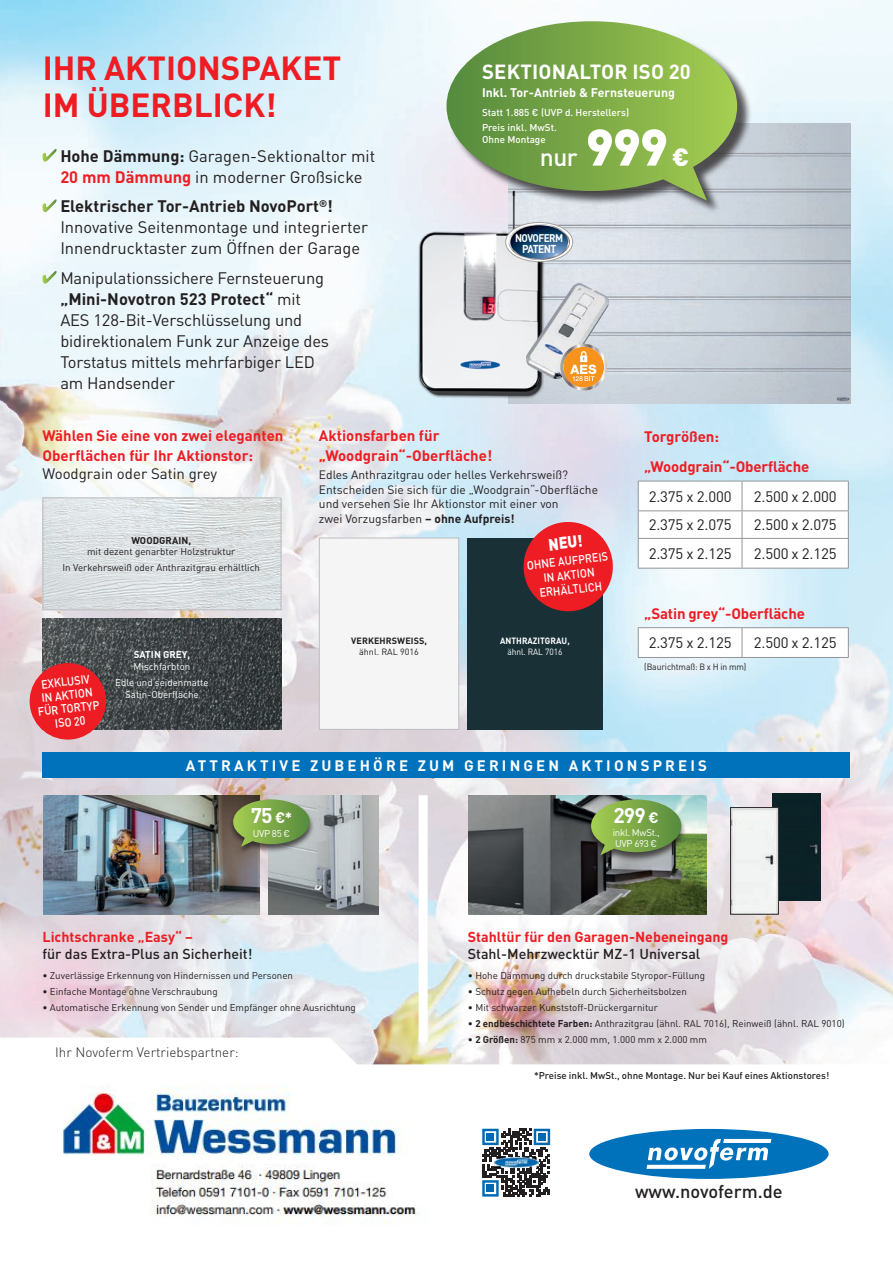
<style>
.page{position:relative;width:893px;height:1263px;background:#fff}
.page>*{position:absolute;margin:0;border:0;box-sizing:border-box;transform-origin:0 0}
.t1{font:700 33px/36px "DIN Pro";color:#ee1d23}
.t2{font:500 24.75px "DIN Pro";color:#fff}
.t3{font:700 21px "DIN Pro";color:#fff}
.t4{font:700 20.25px "DIN Pro";letter-spacing:.01em;color:#fff}
.t5{font:500 18.3px "DIN Pro";color:#231f20}
.t6{font:16.5px/21px "DIN Pro";letter-spacing:-.01em;color:#231f20}
.t7{font:900 16.5px "DIN Pro";color:#fff;scale:.9 1}
.t8{font:700 15px/19.8px "DIN Pro";color:#ee1d23}
.t9{font:15px "DIN Pro";letter-spacing:-.01em;color:#231f20}
.t10{font:700 15px "DIN Pro";letter-spacing:.21em;color:#fff}
.t11{font:500 14.25px "DIN Pro";color:#231f20}
.t12{font:700 14.25px "DIN Pro";color:#ee1d23}
.t13{font:300 13.5px "DIN Pro";color:#231f20}
.t14{font:700 12.3px "DIN Pro";color:#fff}
.t15{font:12px/14.4px "DIN Pro";color:#231f20}
.t16{font:500 12px/13.5px "DIN Pro";color:#fff;text-align:center;scale:.9 1}
.t17{font:700 11.4px "DIN Pro";letter-spacing:-.05em;color:#fff;scale:.9 1}
.t18{font:700 10.95px "DIN Pro";letter-spacing:-.05em;color:#fff;scale:.9 1}
.t19{font:500 9.9px/15.5px "DIN Pro";color:#fff}
.t20{font:9.75px/15.9px "DIN Pro";color:#231f20;text-align:center}
.t21{font:500 9.75px "DIN Pro";color:#231f20}
.t22{font:9.75px/15.9px "DIN Pro";color:#fff;text-align:center}
.t23{font:9.75px/11.7px "DIN Pro";letter-spacing:-.03em;color:#fff}
.t24{font:700 9.75px "DIN Pro";letter-spacing:.01em;color:#231f20}
.t25{font:700 9.75px "DIN Pro";letter-spacing:.01em;color:#fff}
.t26{font:9px "DIN Pro";letter-spacing:-.01em;color:#231f20;scale:.95 1}
.t27{font:700 9px "DIN Pro";letter-spacing:.005em;color:#fff;scale:.93 1}
.t28{font:700 9px "DIN Pro";letter-spacing:.01em;color:#231f20}
.t29{font:9px "DIN Pro";letter-spacing:-.005em;color:#fff;scale:.93 1}
.t30{font:9px "DIN Pro";letter-spacing:-.01em;color:#231f20}
.s1{font-weight:700}
.s2{font-weight:700;color:#ee1d23}
.s3{font-weight:900;font-size:50.7px}
.s4{font-weight:900}
.s5{font-size:15px}
</style>
<div class="page">
<img style="left:0;top:0;width:893px;height:1037px">
<svg style="left:43px;top:149px;width:14px;height:13px"></svg>
<svg style="left:43px;top:199px;width:14px;height:13px"></svg>
<svg style="left:43px;top:271px;width:14px;height:13px"></svg>
<svg style="left:638px;top:481px;width:211px;height:176px"></svg>
<hr style="left:638px;top:657px;width:104px;height:1px;background:#939598">
<hr style="left:742px;top:657px;width:107px;height:1px;background:#939598">
<svg style="left:0;top:1037px;width:838px;height:142px"></svg>
<div style="left:43px;top:753px;width:807px;height:25px;background:#0072bc"></div>
<div style="left:589px;top:1129px;width:240px;height:50px;background:#0072bc;border-radius:50%"></div>
<svg style="left:646px;top:1139px;width:125px;height:30px"></svg>
<div style="left:478px;top:1124px;width:77px;height:77px;background:#fff"></div>
<svg style="left:482px;top:1129px;width:68px;height:67px"></svg>
<div style="left:487px;top:1133px;width:7px;height:7px;background:#0069b4"></div>
<div style="left:538px;top:1133px;width:7px;height:7px;background:#0069b4"></div>
<div style="left:487px;top:1185px;width:7px;height:7px;background:#0069b4"></div>
<img style="left:494px;top:1157px;width:44px;height:11px">
<img style="left:468px;top:795px;width:238px;height:119px">
<div style="left:319px;top:538px;width:140px;height:192px;background:#f5f5f6;border:1px solid #bcbdc0"></div>
<div style="left:467px;top:538px;width:135px;height:191px;background:#183036"></div>
<img style="left:45px;top:500px;width:234px;height:108px">
<div style="left:43px;top:498px;width:238px;height:112px;border:1px solid #bcbdc0"></div>
<img style="left:43px;top:619px;width:238px;height:111px">
<img style="left:560px;top:123px;width:290px;height:281px">
<img style="left:403px;top:171px;width:157px;height:233px">
<div style="left:505px;top:222px;width:68px;height:40px;border:1px solid #a7a2a0;border-radius:50%"></div>
<svg style="left:508px;top:224px;width:62px;height:36px"></svg>
<img style="left:526px;top:284px;width:82px;height:94px">
<svg style="left:563px;top:347px;width:41px;height:41px"></svg>
<div style="left:560px;top:344px;width:47px;height:47px;border:3px solid #fff;border-radius:50%"></div>
<img style="left:43px;top:795px;width:216px;height:119px">
<img style="left:269px;top:795px;width:109px;height:119px">
<div style="left:773px;top:793px;width:48px;height:107px;background:#0b2227"></div>
<div style="left:732px;top:809px;width:44px;height:103px;background:#f1f4f3"></div>
<div style="left:730px;top:807px;width:48px;height:107px;border:1px solid #231f20"></div>
<div style="left:419px;top:795px;width:9px;height:247px;background:#fff"></div>
<div style="left:448px;top:23px;width:304px;height:191px;background:#231f20;opacity:.75"></div>
<svg style="left:446px;top:21px;width:291px;height:180px"></svg>
<div style="left:228px;top:799px;width:86px;height:56px;background:#231f20;opacity:.75"></div>
<svg style="left:233px;top:799px;width:77px;height:48px"></svg>
<div style="left:586px;top:799px;width:101px;height:66px;background:#231f20;opacity:.75"></div>
<svg style="left:591px;top:799px;width:90px;height:56px"></svg>
<svg style="left:27px;top:661px;width:81px;height:81px"></svg>
<svg style="left:521px;top:519px;width:94px;height:95px"></svg>
<img style="left:46px;top:1085px;width:385px;height:140px">
<h1 class="t1" style="left:43px;top:49px;width:300px">IHR AKTIONSPAKET<br>IM ÜBERBLICK!</h1>
<h3 class="t6" style="left:60px;top:145px;width:316px"><span class="s1">Hohe Dämmung:</span> Garagen-Sektionaltor mit<br><span class="s2">20 mm Dämmung</span> in moderner Großsicke</h3>
<h3 class="t6" style="left:60px;top:195px;width:309px"><span class="s1">Elektrischer Tor-Antrieb NovoPort</span><sup>®</sup><span class="s1">!<br></span>Innovative Seitenmontage und integrierter<br>Innendrucktaster zum Öffnen der Garage</h3>
<h3 class="t6" style="left:60px;top:267px;width:270px">Manipulationssichere Fernsteuerung <span class="s1">„Mini-Novotron 523 Protect“</span> mit<br>AES 128-Bit-Verschlüsselung und bidirektionalem Funk zur Anzeige des<br>Torstatus mittels mehrfarbiger LED am Handsender</h3>
<h3 class="t4" style="left:482px;top:58px;width:210px">SEKTIONALTOR ISO 20</h3>
<p class="t14" style="left:482px;top:84px;width:194px">Inkl. Tor-Antrieb &amp; Fernsteuerung</p>
<h2 class="t2" style="left:540px;top:140px;width:151px">nur <span class="s3">999</span> <span class="s4">€</span></h2>
<p class="t19" style="left:482px;top:104px;width:149px">Statt 1.885 € (UVP d. Herstellers)<br>Preis inkl. MwSt.</p>
<p class="t19" style="left:482px;top:131px;width:65px">Ohne Montage</p>
<p class="t18" style="left:515px;top:231px;width:55px">NOVOFERM</p>
<p class="t17" style="left:522px;top:241px;width:40px">PATENT</p>
<h3 class="t8" style="left:43px;top:425px;width:243px">Wählen Sie eine von zwei eleganten<br>Oberflächen für Ihr Aktionstor:</h3>
<h3 class="t9" style="left:43px;top:463px;width:176px">Woodgrain oder Satin grey</h3>
<p class="t24" style="left:131px;top:534px;width:61px">WOODGRAIN,</p>
<p class="t20" style="left:62px;top:544px;width:199px">mit dezent genarbter Holzstruktur<br>In Verkehrsweiß oder Anthrazitgrau erhältlich</p>
<p class="t16" style="left:34px;top:678px;width:70px;rotate:-7deg">EXKLUSIV<br>IN AKTION<br>FÜR TORTYP<br>ISO 20</p>
<p class="t25" style="left:134px;top:648px;width:58px">SATIN GREY,</p>
<p class="t22" style="left:115px;top:658px;width:95px">Mischfarbton<br>Edle und seidenmatte</p>
<p class="t22" style="left:125px;top:686px;width:75px">Satin-Oberfläche</p>
<h3 class="t8" style="left:319px;top:425px;width:175px">Aktionsfarben für „Woodgrain“-Oberfläche!</h3>
<p class="t15" style="left:319px;top:467px;width:281px">Edles Anthrazitgrau oder helles Verkehrsweiß?<br>Entscheiden Sie sich für die „Woodgrain“-Oberfläche und versehen Sie Ihr Aktionstor mit einer von<br>zwei Vorzugsfarben <span class="s1">– ohne Aufpreis!</span></p>
<p class="t28" style="left:351px;top:635px;width:77px">VERKEHRSWEISS,</p>
<p class="t30" style="left:359px;top:646px;width:61px">ähnl. RAL 9016</p>
<h3 class="t7" style="left:547px;top:533px;width:40px;rotate:-6deg">NEU!</h3>
<p class="t16" style="left:526px;top:558px;width:92px;line-height:14.4px;rotate:-7deg">OHNE AUFPREIS<br>IN AKTION<br>ERHÄLTLICH</p>
<p class="t27" style="left:500px;top:635px;width:76px">ANTHRAZITGRAU,</p>
<p class="t29" style="left:507px;top:646px;width:61px">ähnl. RAL 7016</p>
<h3 class="t8" style="left:644px;top:421px;width:167px;line-height:29.7px">Torgrößen: „Woodgrain“-Oberfläche</h3>
<h3 class="t9" style="left:649px;top:486px;width:84px">2.375 x 2.000</h3>
<h3 class="t9" style="left:754px;top:486px;width:84px">2.500 x 2.000</h3>
<h3 class="t9" style="left:649px;top:515px;width:84px">2.375 x 2.075</h3>
<h3 class="t9" style="left:754px;top:515px;width:84px">2.500 x 2.075</h3>
<h3 class="t9" style="left:649px;top:543px;width:84px">2.375 x 2.125</h3>
<h3 class="t9" style="left:754px;top:543px;width:84px">2.500 x 2.125</h3>
<h3 class="t8" style="left:644px;top:603px;width:162px">„Satin grey“-Oberfläche</h3>
<h3 class="t9" style="left:649px;top:633px;width:84px">2.375 x 2.125</h3>
<h3 class="t9" style="left:754px;top:633px;width:84px">2.500 x 2.125</h3>
<p class="t26" style="left:644px;top:661px;width:109px">(Baurichtmaß: B x H in mm)</p>
<h3 class="t10" style="left:186px;top:755px;width:523px">ATTRAKTIVE ZUBEHÖRE ZUM GERINGEN AKTIONSPREIS</h3>
<h3 class="t3" style="left:251px;top:801px;width:43px">75 <span class="s5">€*</span></h3>
<p class="t22" style="left:253px;top:825px;width:39px">UVP 85 €</p>
<h3 class="t12" style="left:43px;top:927px;width:152px">Lichtschranke „Easy“ –</h3>
<h3 class="t11" style="left:43px;top:944px;width:212px">für das Extra-Plus an Sicherheit!</h3>
<p class="t20" style="left:43px;top:967px;width:252px">• Zuverlässige Erkennung von Hindernissen und Personen</p>
<p class="t20" style="left:43px;top:983px;width:177px">• Einfache Montage ohne Verschraubung</p>
<p class="t20" style="left:43px;top:999px;width:315px">• Automatische Erkennung von Sender und Empfänger ohne Ausrichtung</p>
<h3 class="t13" style="left:55px;top:1043px;width:185px">Ihr Novoferm Vertriebspartner:</h3>
<h3 class="t3" style="left:614px;top:801px;width:47px">299 <span class="s5">€</span></h3>
<p class="t23" style="left:613px;top:826px;width:48px">inkl. MwSt.,<br>UVP 693 €</p>
<h3 class="t12" style="left:468px;top:927px;width:262px">Stahltür für den Garagen-Nebeneingang</h3>
<h3 class="t11" style="left:468px;top:944px;width:234px">Stahl-Mehrzwecktür MZ-1 Universal</h3>
<p class="t20" style="left:468px;top:967px;width:239px">• Hohe Dämmung durch druckstabile Styropor-Füllung</p>
<p class="t20" style="left:468px;top:983px;width:221px">• Schutz gegen Aufhebeln durch Sicherheitsbolzen</p>
<p class="t20" style="left:468px;top:999px;width:192px">• Mit schwarzer Kunststoff-Drückergarnitur</p>
<p class="t20" style="left:468px;top:1015px;width:378px">• <span class="s1">2 endbeschichtete Farben:</span> Anthrazitgrau (ähnl. RAL 7016), Reinweiß (ähnl. RAL 9010)</p>
<p class="t20" style="left:468px;top:1031px;width:241px">• <span class="s1">2 Größen:</span> 875 mm x 2.000 mm, 1.000 mm x 2.000 mm</p>
<p class="t21" style="left:534px;top:1069px;width:297px">*Preise inkl. MwSt., ohne Montage. Nur bei Kauf eines Aktionstores!</p>
<h3 class="t5" style="left:635px;top:1179px;width:149px">www.novoferm.de</h3>
</div>
